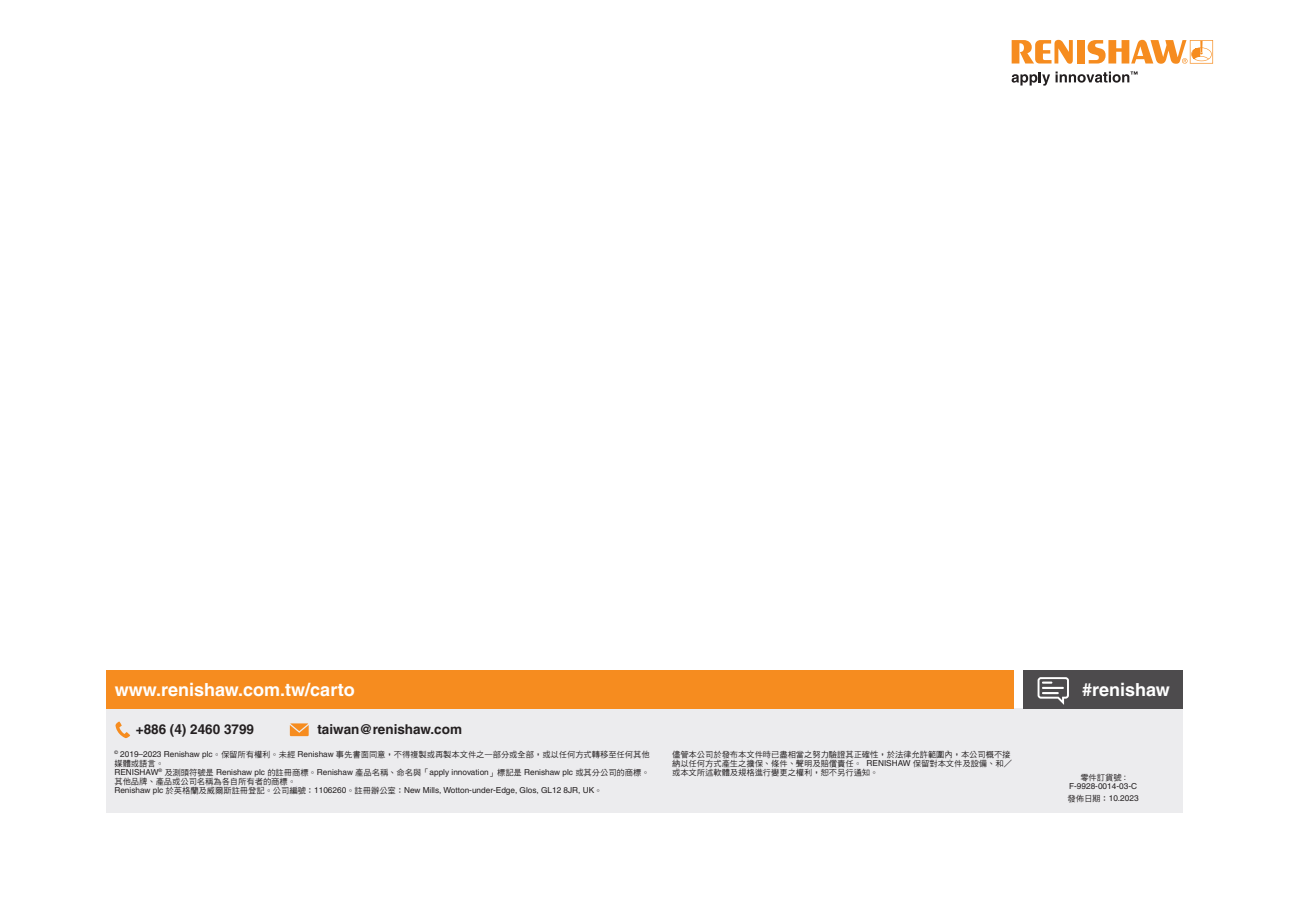
<style>
.page{position:relative;width:1289px;height:919px;background:#fff}
.page>*{position:absolute;margin:0;border:0;box-sizing:border-box;transform-origin:0 0}
.t1{font:700 18px "Helvetica LT Pro";color:#fff}
.t2{font:700 13.5px "Helvetica LT Pro";color:#231f20}
.t3{font:8.25px/9px "DF Hei Md HK BF";color:#231f20}
.t4{font:8.25px "Helvetica LT Pro";color:#231f20}
.s1{font-family:"Helvetica LT Pro"}
.s2{font-family:"DF Hei Md HK BF"}
</style>
<div class="page">
<svg style="left:1011px;top:40px;width:61px;height:24px"></svg>
<div style="left:1077px;top:40px;width:7px;height:23px;background:#f68c1f"></div>
<svg style="left:1087px;top:40px;width:125px;height:24px"></svg>
<svg style="left:1011px;top:71px;width:126px;height:15px"></svg>
<div style="left:106px;top:707px;width:1076px;height:105px;background:#ececee"></div>
<div style="left:1022px;top:670px;width:160px;height:39px;background:#4d4b4d"></div>
<svg style="left:115px;top:721px;width:15px;height:17px"></svg>
<svg style="left:290px;top:723px;width:19px;height:13px"></svg>
<svg style="left:1037px;top:677px;width:31px;height:27px"></svg>
<div style="left:106px;top:670px;width:908px;height:38px;background:#f68c1f"></div>
<h1 class="t1" style="left:115px;top:678px;width:241px">www.renishaw.com.tw/carto</h1>
<h2 class="t2" style="left:136px;top:720px;width:120px">+886 (4) 2460 3799</h2>
<h2 class="t2" style="left:317px;top:720px;width:146px">taiwan@renishaw.com</h2>
<p class="t3" style="left:114px;top:749px;width:536px"><sup>©</sup> <span class="s1">2019–2023 Renishaw plc</span>。保留所有權利。未經 <span class="s1">Renishaw</span> 事先書面同意，不得複製或再製本文件之一部分或全部，或以任何方式轉移至任何其他媒體或語言。</p>
<p class="t4" style="left:114px;top:767px;width:536px">RENISHAW<sup>®</sup> <span class="s2">及測頭符號是</span> Renishaw plc <span class="s2">的註冊商標。</span>Renishaw <span class="s2">產品名稱、命名與「</span>apply innovation<span class="s2">」標記是</span> Renishaw plc <span class="s2">或其分公司的商標。</span></p>
<p class="t3" style="left:114px;top:776px;width:183px">其他品牌、產品或公司名稱為各自所有者的商標。</p>
<p class="t4" style="left:114px;top:785px;width:489px">Renishaw plc <span class="s2">於英格蘭及威爾斯註冊登記。公司編號：</span>1106260<span class="s2">。註冊辦公室：</span>New Mills, Wotton-under-Edge, Glos, GL12 8JR, UK<span class="s2">。</span></p>
<p class="t3" style="left:672px;top:749px;width:341px">儘管本公司於發布本文件時已盡相當之努力驗證其正確性，於法律允許範圍內，本公司概不接納以任何方式產生之擔保、條件、聲明及賠償責任。 <span class="s1">RENISHAW</span> 保留對本文件及設備、和／或本文所述軟體及規格進行變更之權利，恕不另行通知。</p>
<h1 class="t1" style="left:1082px;top:678px;width:89px">#renishaw</h1>
<p class="t3" style="left:1080px;top:773px;width:47px">零件訂貨號 <span class="s1">:</span></p>
<p class="t4" style="left:1069px;top:781px;width:69px">F-9928-0014-03-C</p>
<p class="t4" style="left:1067px;top:793px;width:73px"><span class="s2">發佈日期：</span>10.2023</p>
</div>
